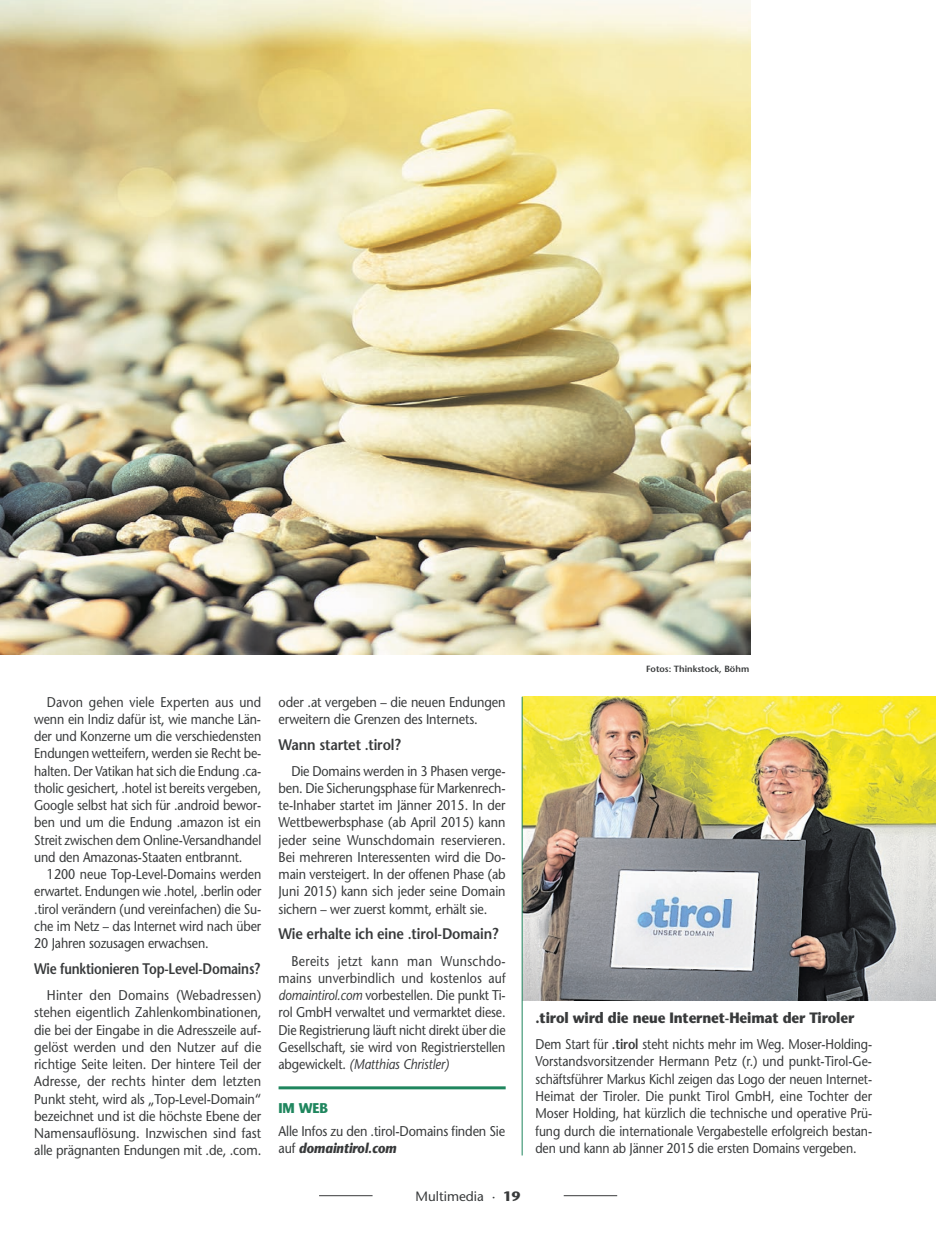
<style>
.page{position:relative;width:936px;height:1234px;background:#fff}
.page>*{position:absolute;margin:0;border:0;box-sizing:border-box;transform-origin:0 0}
.t1{font:600 15.3px "Stone Sans";letter-spacing:-.01em;color:#383a3b;scale:.9 1}
.t2{font:600 15.3px "Stone Sans";letter-spacing:-.01em;color:#383a3b;scale:.84 1}
.t3{font:700 15px "Stone Sans";letter-spacing:-.01em;color:#383a3b;scale:.9 1}
.t4{font:14.1px/17.2px "Stone Sans";letter-spacing:-.01em;color:#383a3b;text-align:justify;scale:.88 1}
.t5{font:14.1px/17.2px "Stone Sans";letter-spacing:-.01em;color:#383a3b;scale:.9 1}
.t6{font:14.1px/17.2px "Stone Sans";letter-spacing:-.01em;color:#383a3b;text-align:justify;scale:.87 1}
.t7{font:14.1px/17.2px "Stone Sans";letter-spacing:-.01em;color:#383a3b;text-align:justify;scale:.89 1}
.t8{font:700 14.1px "Stone Sans";color:#1f865e;scale:.9 1}
.t9{font:13.5px "Stone Sans";color:#383a3b}
.t10{font:600 9px "Stone Sans";color:#383a3b}
.s1{font-style:italic}
.s2{font-weight:700;font-style:italic}
.s3{font-weight:700}
.s4{font-weight:600}
</style>
<div class="page">
<img style="left:0;top:0;width:750px;height:654px">
<img style="left:523px;top:696px;width:412px;height:303px">
<hr style="left:278px;top:1086px;width:227px;height:3px;background:#1f865e">
<hr style="left:521px;top:696px;width:1px;height:459px;background:#1f865e">
<hr style="left:319px;top:1195px;width:53px;height:1px;background:#383a3b">
<hr style="left:563px;top:1195px;width:54px;height:1px;background:#383a3b">
<p class="t4" style="left:47px;top:693px;width:245px">Davon gehen viele Experten aus und</p>
<p class="t4" style="left:34px;top:710px;width:259px">wenn ein Indiz dafür ist, wie manche Län-</p>
<p class="t4" style="left:34px;top:727px;width:259px">der und Konzerne um die verschiedensten</p>
<p class="t4" style="left:34px;top:744px;width:259px">Endungen wetteifern, werden sie Recht be-</p>
<p class="t4" style="left:34px;top:762px;width:260px">halten. Der Vatikan hat sich die Endung .ca-</p>
<p class="t4" style="left:34px;top:779px;width:259px">tholic gesichert, .hotel ist bereits vergeben,</p>
<p class="t4" style="left:34px;top:796px;width:259px">Google selbst hat sich für .android bewor-</p>
<p class="t4" style="left:34px;top:813px;width:259px">ben und um die Endung .amazon ist ein</p>
<p class="t4" style="left:34px;top:830px;width:259px">Streit zwischen dem Online-Versandhandel</p>
<p class="t4" style="left:34px;top:848px;width:238px">und den Amazonas-Staaten entbrannt.</p>
<p class="t4" style="left:47px;top:865px;width:245px">1200 neue Top-Level-Domains werden</p>
<p class="t4" style="left:34px;top:882px;width:259px">erwartet. Endungen wie .hotel, .berlin oder</p>
<p class="t4" style="left:34px;top:899px;width:259px">.tirol verändern (und vereinfachen) die Su-</p>
<p class="t4" style="left:34px;top:917px;width:259px">che im Netz – das Internet wird nach über</p>
<p class="t4" style="left:34px;top:934px;width:200px">20 Jahren sozusagen erwachsen.</p>
<p class="t2" style="left:34px;top:959px;width:270px">Wie funktionieren Top-Level-Domains?</p>
<p class="t5" style="left:34px;top:986px;width:254px;text-align:justify;text-indent:13px">Hinter den Domains (Webadressen) stehen eigentlich Zahlenkombinationen, die bei der Eingabe in die Adresszeile auf&shy;gelöst werden und den Nutzer auf die richtige Seite leiten. Der hintere Teil der Adresse, der rechts hinter dem letzten Punkt steht, wird als „Top-Level-Domain“ bezeichnet und ist die höchste Ebene der Namensauflösung. Inzwischen sind fast alle prägnanten Endungen mit .de, .com.</p>
<p class="t5" style="left:278px;top:692px;width:254px">oder .at vergeben – die neuen Endungen erweitern die Grenzen des Internets.</p>
<p class="t1" style="left:278px;top:735px;width:137px">Wann startet .tirol?</p>
<p class="t7" style="left:278px;top:762px;width:257px;text-indent:13px">Die Domains werden in 3 Phasen verge&shy;ben. Die Sicherungsphase für Markenrech&shy;te-Inhaber startet im Jänner 2015. In der Wettbewerbsphase (ab April 2015) kann jeder seine Wunschdomain reservieren.<br>Bei mehreren Interessenten wird die Do&shy;main versteigert. In der offenen Phase (ab Juni 2015) kann sich jeder seine Domain sichern – wer zuerst kommt, erhält sie.</p>
<p class="t1" style="left:278px;top:924px;width:246px">Wie erhalte ich eine .tirol-Domain?</p>
<p class="t4" style="left:278px;top:951px;width:260px;text-indent:13px">Bereits jetzt kann man Wunschdo&shy;mains unverbindlich und kostenlos auf <span class="s1">domaintirol.com</span> vorbestellen. Die punkt Ti&shy;rol GmbH verwaltet und vermarktet diese.<br>Die Registrierung läuft nicht direkt über die Gesellschaft, sie wird von Registrierstellen abgewickelt. <span class="s1">(Matthias Christler)</span></p>
<p class="t8" style="left:278px;top:1099px;width:56px">Im Web</p>
<p class="t5" style="left:278px;top:1122px;width:253px">Alle Infos zu den .tirol-Domains finden Sie auf <span class="s2">domaintirol.com</span></p>
<p class="t9" style="left:415px;top:1187px;width:106px">Multimedia · <span class="s3">19</span></p>
<p class="t10" style="left:646px;top:663px;width:105px">Fotos: Thinkstock, Böhm</p>
<p class="t3" style="left:535px;top:1008px;width:356px">.tirol wird die neue Internet-Heimat der Tiroler</p>
<p class="t6" style="left:535px;top:1035px;width:388px">Dem Start für <span class="s4">.tirol</span> steht nichts mehr im Weg. Moser-Holding-Vorstandsvorsitzender Hermann Petz (r.) und punkt-Tirol-Ge&shy;schäftsführer Markus Kichl zeigen das Logo der neuen Internet-Heimat der Tiroler. Die punkt Tirol GmbH, eine Tochter der Moser Holding, hat kürzlich die technische und operative Prü&shy;fung durch die internationale Vergabestelle erfolgreich bestan&shy;den und kann ab Jänner 2015 die ersten Domains vergeben.</p>
</div>
